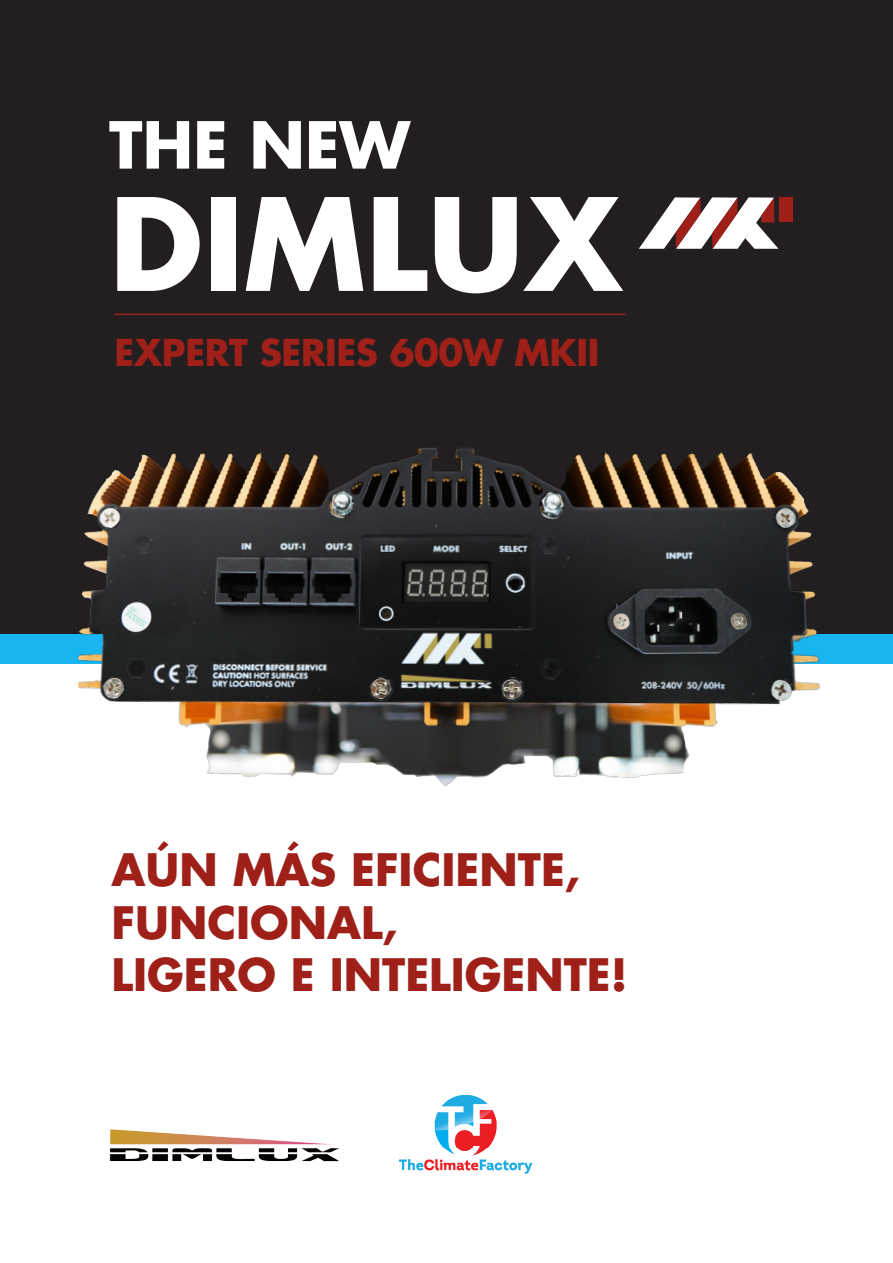
<style>
.page{position:relative;width:893px;height:1263px;background:#fff}
.page>*{position:absolute;margin:0;border:0;box-sizing:border-box;transform-origin:0 0}
.t1{font:700 124.5px "Futura Std";color:#fff}
.t2{font:700 63px "Futura Std";color:#fff}
.t3{font:700 43.5px "Futura Std";color:#9f2018}
.t4{font:700 36px "Futura Std";letter-spacing:-.01em;color:#9f2018}
</style>
<div class="page">
<div style="left:0;top:0;width:893px;height:651px;background:#231f20"></div>
<img style="left:109px;top:1129px;width:230px;height:33px">
<svg style="left:639px;top:197px;width:139px;height:52px"></svg>
<div style="left:779px;top:197px;width:13px;height:25px;background:#9f2018"></div>
<hr style="left:114px;top:314px;width:511px;height:1px;background:#9f2018">
<div style="left:0;top:634px;width:893px;height:29px;background:#19b5f0"></div>
<img style="left:76px;top:447px;width:745px;height:340px">
<img style="left:400px;top:1095px;width:132px;height:79px">
<p class="t2" style="left:109px;top:103px;width:302px">THE NEW</p>
<p class="t1" style="left:109px;top:161px;width:515px">DIMLUX</p>
<p class="t4" style="left:114px;top:329px;width:486px">EXPERT SERIES 600W MKII</p>
<p class="t3" style="left:112px;top:841px;width:470px">AÚN MÁS EFICIENTE,</p>
<p class="t3" style="left:112px;top:893px;width:287px">FUNCIONAL,</p>
<p class="t3" style="left:112px;top:945px;width:517px">LIGERO E INTELIGENTE!</p>
</div>
